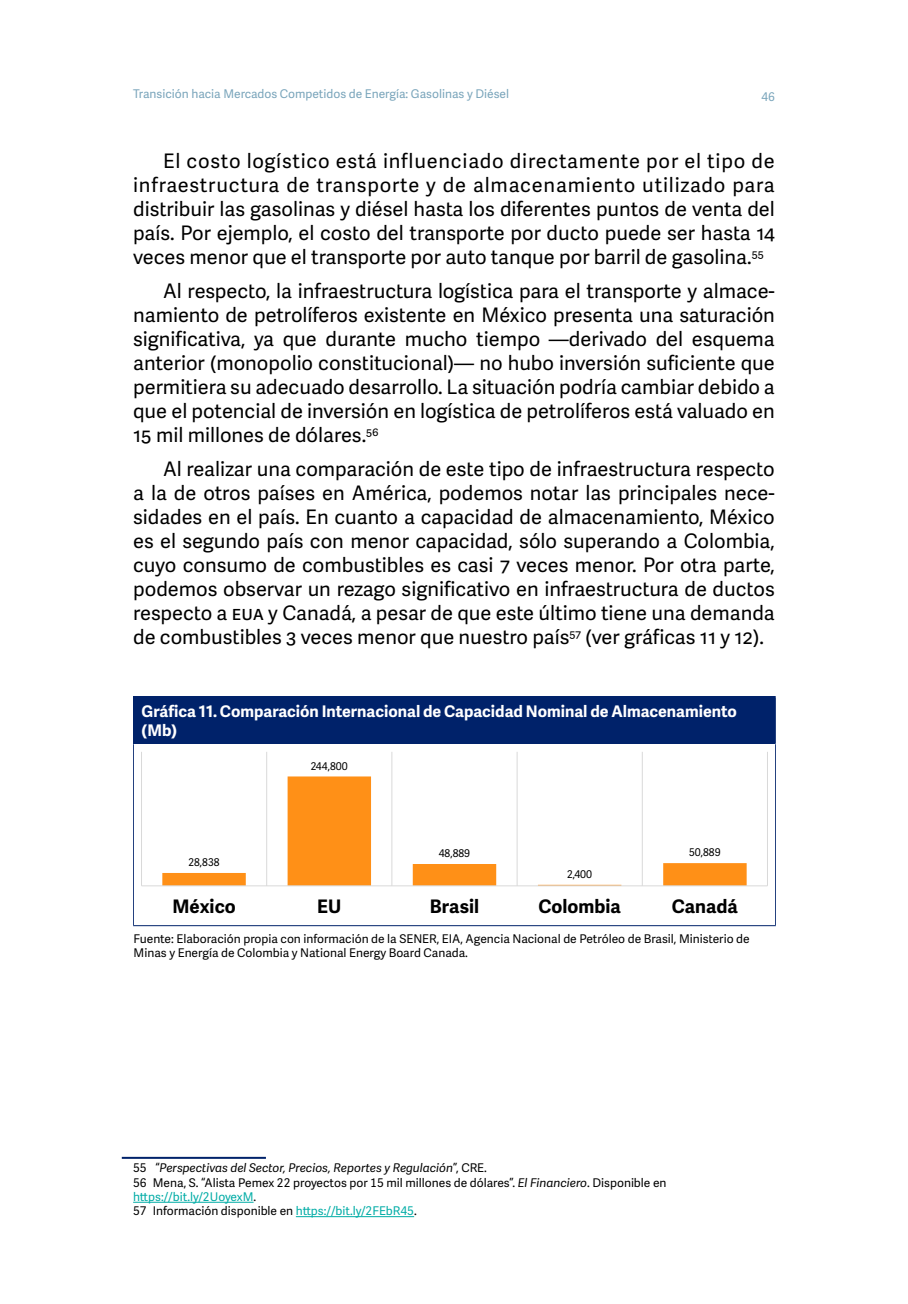
<style>
.page{position:relative;width:908px;height:1304px;background:#fff}
.page>*{position:absolute;margin:0;border:0;box-sizing:border-box;transform-origin:0 0}
.Basic_2{font:20px/24px "Adelle Sans";color:#000;text-align:justify}
.t1{font:700 18.6px "Adelle Sans";color:#000}
.cabeza{font:700 16px/19.2px "Adelle Sans";color:#fff}
.Nota_al_Pie{font:12px/14.4px "Adelle Sans";color:#000}
.fuente{font:12px/14.4px "Adelle Sans";color:#000}
.t2{font:12px "Adelle Sans";color:#7aa5bb}
.Nota_al_Pie-2{font:italic 12px "Adelle Sans";color:#000}
.t3{font:10.6px "Adelle Sans";color:#000}
.s1{font-style:normal}
.s2{font-style:italic}
.s3{color:#00aca6}
</style>
<div class="page">
<div style="left:134px;top:697px;width:641px;height:47px;background:#00226a"></div>
<hr style="left:133px;top:696px;width:642px;height:1px;background:#00226a">
<hr style="left:133px;top:697px;width:1px;height:46px;background:#00226a">
<hr style="left:133px;top:743px;width:642px;height:1px;background:#00226a">
<hr style="left:133px;top:744px;width:1px;height:181px;background:#00226a">
<hr style="left:774px;top:744px;width:1px;height:181px;background:#00226a">
<hr style="left:133px;top:925px;width:642px;height:1px;background:#00226a">
<hr style="left:141px;top:752px;width:1px;height:134px;background:#d9d9d9">
<hr style="left:266px;top:752px;width:1px;height:134px;background:#d9d9d9">
<hr style="left:391px;top:752px;width:1px;height:134px;background:#d9d9d9">
<hr style="left:516px;top:752px;width:1px;height:134px;background:#d9d9d9">
<hr style="left:641px;top:752px;width:1px;height:134px;background:#d9d9d9">
<hr style="left:766px;top:752px;width:1px;height:134px;background:#d9d9d9">
<svg style="left:162px;top:776px;width:584px;height:109px"></svg>
<hr style="left:141px;top:885px;width:626px;height:1px;background:#d9d9d9">
<hr style="left:122px;top:1157px;width:144px;height:2px;background:#00226a">
<hr style="left:133px;top:1202px;width:120px;height:1px;background:#00aca6">
<hr style="left:296px;top:1216px;width:118px;height:1px;background:#00aca6">
<p class="t2" style="left:133px;top:85px;width:377px">Transición hacia Mercados Competidos de Energía: Gasolinas y Diésel</p>
<p class="t2" style="left:761px;top:88px;width:15px">46</p>
<p class="Basic_2" style="left:133px;top:148px;width:643px;text-indent:30px">El costo logístico está influenciado directamente por el tipo de infraestructura de transporte y de almacenamiento utilizado para distribuir las gasolinas y diésel hasta los diferentes puntos de venta del país. Por ejemplo, el costo del transporte por ducto puede ser hasta 14 veces menor que el transporte por auto tanque por barril de gasolina.<sup>55</sup></p>
<p class="Basic_2" style="left:133px;top:278px;width:643px;text-indent:30px">Al respecto, la infraestructura logística para el transporte y almace&shy;namiento de petrolíferos existente en México presenta una saturación significativa, ya que durante mucho tiempo —derivado del esquema anterior (monopolio constitucional)— no hubo inversión suficiente que permitiera su adecuado desarrollo. La situación podría cambiar debido a que el potencial de inversión en logística de petrolíferos está valuado en 15 mil millones de dólares.<sup>56</sup></p>
<p class="Basic_2" style="left:133px;top:456px;width:643px;text-indent:30px">Al realizar una comparación de este tipo de infraestructura respecto a la de otros países en América, podemos notar las principales nece&shy;sidades en el país. En cuanto a capacidad de almacenamiento, México es el segundo país con menor capacidad, sólo superando a Colombia, cuyo consumo de combustibles es casi 7 veces menor. Por otra parte, podemos observar un rezago significativo en infraestructura de ductos respecto a eua y Canadá, a pesar de que este último tiene una demanda de combustibles 3 veces menor que nuestro país<sup>57</sup> (ver gráficas 11 y 12).</p>
<p class="cabeza" style="left:142px;top:701px;width:596px">Gráfica 11. Comparación Internacional de Capacidad Nominal de Almacenamiento (Mb)</p>
<p class="t3" style="left:188px;top:855px;width:32px">28,838</p>
<p class="t3" style="left:310px;top:758px;width:39px">244,800</p>
<p class="t3" style="left:438px;top:846px;width:33px">48,889</p>
<p class="t3" style="left:566px;top:866px;width:27px">2,400</p>
<p class="t3" style="left:688px;top:845px;width:33px">50,889</p>
<p class="t1" style="left:172px;top:893px;width:65px">México</p>
<p class="t1" style="left:317px;top:893px;width:26px">EU</p>
<p class="t1" style="left:430px;top:893px;width:51px">Brasil</p>
<p class="t1" style="left:538px;top:893px;width:84px">Colombia</p>
<p class="t1" style="left:671px;top:893px;width:68px">Canadá</p>
<p class="t3" style="left:314px;top:927px;width:31px">18,082</p>
<p class="fuente" style="left:134px;top:931px;width:617px">Fuente: Elaboración propia con información de la SENER, EIA, Agencia Nacional de Petróleo de Brasil, Ministerio de<br>Minas y Energía de Colombia y National Energy Board Canada.</p>
<p class="Nota_al_Pie-2" style="left:133px;top:1159px;width:355px"><span class="s1">55 “</span>Perspectivas del Sector, Precios, Reportes y Regulación<span class="s1">”, CRE.</span></p>
<p class="Nota_al_Pie" style="left:133px;top:1175px;width:534px">56 Mena, S. “Alista Pemex 22 proyectos por 15 mil millones de dólares”. <span class="s2">El Financiero</span>. Disponible en <span class="s3">https://bit.ly/2UoyexM</span>.</p>
<p class="Nota_al_Pie" style="left:133px;top:1204px;width:285px">57 Información disponible en <span class="s3">https://bit.ly/2FEbR45</span>.</p>
</div>
